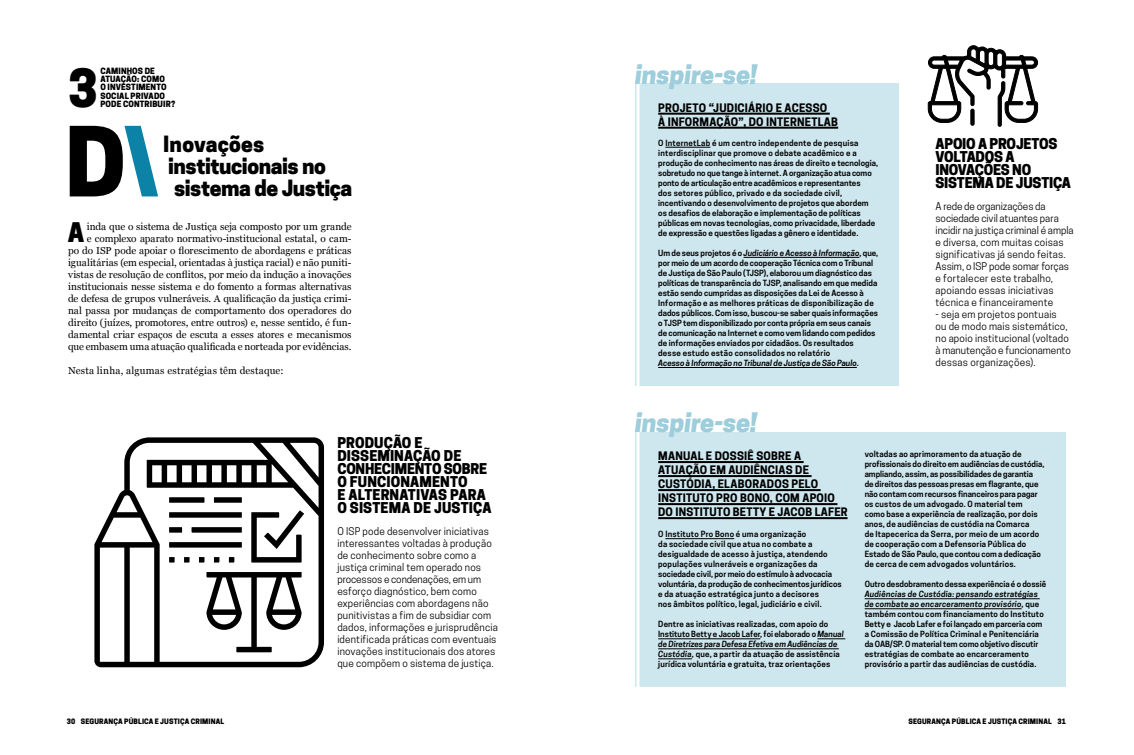
<style>
.page{position:relative;width:1134px;height:755px;background:#fff}
.page>*{position:absolute;margin:0;border:0;box-sizing:border-box;transform-origin:0 0}
.t1{font:800 90.4px "Cooper Hewitt";color:#000}
.t2{font:800 49.3px "Cooper Hewitt";color:#000}
.t3{font:800 25.4px "Cooper Hewitt";color:#000}
.t4{font:italic 800 25.3px "Cooper Hewitt";letter-spacing:-.01em;color:#9ecddb}
.t5{font:800 21px/22px "Cooper Hewitt";letter-spacing:-.02em;color:#000}
.t6{font:800 14px/13px "Cooper Hewitt";letter-spacing:-.01em;color:#000}
.t7{font:700 11px/14px "Cooper Hewitt";letter-spacing:.015em;color:#000}
.t8{font:10px/12px "Cooper Hewitt";letter-spacing:.015em;color:#000}
.t9{font:10px/12px "Georgia";color:#000;text-align:right}
.t10{font:10px "Georgia";letter-spacing:.02em;color:#000}
.t11{font:800 8.1px/8.1px "Cooper Hewitt";letter-spacing:.015em;color:#000}
.t12{font:600 8px/10px "Cooper Hewitt";letter-spacing:.01em;color:#000}
.t13{font:800 7px "Cooper Hewitt";letter-spacing:.02em;color:#000}
.s1{font-style:italic}
</style>
<div class="page">
<div style="left:639px;top:431px;width:5px;height:255px;background:#cee6ed"></div>
<hr style="left:635px;top:431px;width:1px;height:255px;background:#cee6ed">
<div style="left:644px;top:431px;width:422px;height:255px;background:#cee6ed"></div>
<div style="left:639px;top:83px;width:5px;height:303px;background:#cee6ed"></div>
<hr style="left:635px;top:83px;width:1px;height:303px;background:#cee6ed">
<div style="left:644px;top:83px;width:255px;height:303px;background:#cee6ed"></div>
<svg style="left:94px;top:437px;width:230px;height:231px"></svg>
<div style="left:168px;top:496px;width:37px;height:7px;background:#000"></div>
<div style="left:167px;top:495px;width:39px;height:9px;border:2px solid #fff"></div>
<div style="left:213px;top:496px;width:30px;height:7px;background:#000"></div>
<div style="left:212px;top:495px;width:32px;height:9px;border:2px solid #fff"></div>
<div style="left:168px;top:511px;width:75px;height:7px;background:#000"></div>
<div style="left:167px;top:510px;width:77px;height:9px;border:2px solid #fff"></div>
<svg style="left:170px;top:527px;width:11px;height:4px"></svg>
<div style="left:167px;top:524px;width:17px;height:10px;border:2px solid #fff"></div>
<svg style="left:193px;top:527px;width:10px;height:4px"></svg>
<div style="left:190px;top:524px;width:54px;height:10px;border:2px solid #fff"></div>
<svg style="left:203px;top:505px;width:105px;height:149px"></svg>
<svg style="left:170px;top:542px;width:71px;height:4px"></svg>
<div style="left:167px;top:539px;width:77px;height:10px;border:2px solid #fff"></div>
<svg style="left:170px;top:557px;width:4px;height:4px"></svg>
<div style="left:167px;top:554px;width:10px;height:10px;border:2px solid #fff"></div>
<svg style="left:185px;top:557px;width:4px;height:4px"></svg>
<div style="left:182px;top:554px;width:10px;height:10px;border:2px solid #fff"></div>
<svg style="left:200px;top:557px;width:3px;height:4px"></svg>
<div style="left:197px;top:554px;width:9px;height:10px;border:2px solid #fff"></div>
<svg style="left:215px;top:557px;width:3px;height:4px"></svg>
<div style="left:212px;top:554px;width:9px;height:10px;border:2px solid #fff"></div>
<svg style="left:230px;top:557px;width:3px;height:4px"></svg>
<div style="left:227px;top:554px;width:9px;height:10px;border:2px solid #fff"></div>
<svg style="left:927px;top:45px;width:111px;height:82px"></svg>
<svg style="left:124px;top:126px;width:34px;height:70px"></svg>
<hr style="left:658px;top:113px;width:172px;height:2px;background:#000">
<hr style="left:658px;top:127px;width:180px;height:2px;background:#000">
<hr style="left:665px;top:147px;width:45px;height:1px;background:#000">
<hr style="left:743px;top:257px;width:116px;height:1px;background:#000">
<hr style="left:658px;top:367px;width:199px;height:1px;background:#000">
<hr style="left:658px;top:460px;width:146px;height:2px;background:#000">
<hr style="left:658px;top:474px;width:153px;height:2px;background:#000">
<hr style="left:658px;top:488px;width:163px;height:2px;background:#000">
<hr style="left:658px;top:502px;width:179px;height:2px;background:#000">
<hr style="left:658px;top:516px;width:189px;height:2px;background:#000">
<hr style="left:665px;top:538px;width:69px;height:1px;background:#000">
<hr style="left:658px;top:638px;width:102px;height:1px;background:#000">
<svg style="left:817px;top:638px;width:28px;height:1px"></svg>
<hr style="left:658px;top:648px;width:181px;height:1px;background:#000">
<hr style="left:658px;top:658px;width:34px;height:1px;background:#000">
<hr style="left:865px;top:598px;width:175px;height:1px;background:#000">
<hr style="left:865px;top:608px;width:157px;height:1px;background:#000">
<h2 class="t2" style="left:68px;top:59px;width:31px">3</h2>
<p class="t11" style="left:100px;top:67px;width:68px">CAMINHOS DE<br>ATUAÇÃO: COMO<br>O INVESTIMENTO<br>SOCIAL PRIVADO</p>
<p class="t11" style="left:100px;top:99px;width:76px">PODE CONTRIBUIR?</p>
<h1 class="t1" style="left:65px;top:109px;width:62px">D</h1>
<h3 class="t5" style="left:163px;top:133px;width:191px">Inovações institucionais no sistema de Justiça</h3>
<h3 class="t3" style="left:68px;top:217px;width:18px">A</h3>
<p class="t9" style="left:68px;top:220px;width:285px">inda que o sistema de Justiça seja composto por um grande<br>e complexo aparato normativo-institucional estatal, o cam-<br>po do ISP pode apoiar o florescimento de abordagens e práticas igualitárias (em especial, orientadas à justiça racial) e não puniti&shy;vistas de resolução de conflitos, por meio da indução a inovações institucionais nesse sistema e do fomento a formas alternativas de defesa de grupos vulneráveis. A qualificação da justiça crimi&shy;nal passa por mudanças de comportamento dos operadores do direito (juízes, promotores, entre outros) e, nesse sentido, é fun&shy;damental criar espaços de escuta a esses atores e mecanismos que embasem uma atuação qualificada e norteada por evidências.</p>
<p class="t10" style="left:68px;top:363px;width:217px">Nesta linha, algumas estratégias têm destaque:</p>
<h3 class="t6" style="left:337px;top:436px;width:156px">PRODUÇÃO E<br>DISSEMINAÇÃO DE<br>CONHECIMENTO SOBRE<br>O FUNCIONAMENTO<br>E ALTERNATIVAS PARA<br>O SISTEMA DE JUSTIÇA</h3>
<p class="t8" style="left:337px;top:524px;width:162px">O ISP pode desenvolver iniciativas interessantes voltadas à produção de conhecimento sobre como a justiça criminal tem operado nos processos e condenações, em um esforço diagnóstico, bem como experiências com abordagens não punitivistas a fim de subsidiar com dados, informações e jurisprudência identificada práticas com eventuais inovações institucionais dos atores que compõem o sistema de justiça.</p>
<h3 class="t4" style="left:635px;top:59px;width:124px">inspire-se!</h3>
<h3 class="t7" style="left:658px;top:100px;width:181px">PROJETO “JUDICIÁRIO E ACESSO<br>À INFORMAÇÃO”, DO INTERNETLAB</h3>
<p class="t12" style="left:658px;top:138px;width:222px">O InternetLab é um centro independente de pesquisa interdisciplinar que promove o debate acadêmico e a produção de conhecimento nas áreas de direito e tecnologia, sobretudo no que tange à internet. A organização atua como ponto de articulação entre acadêmicos e representantes<br>dos setores público, privado e da sociedade civil, incentivando o desenvolvimento de projetos que abordem os desafios de elaboração e implementação de políticas públicas em novas tecnologias, como privacidade, liberdade de expressão e questões ligadas a gênero e identidade.</p>
<p class="t12" style="left:658px;top:248px;width:222px">Um de seus projetos é o <span class="s1">Judiciário e Acesso à Informação</span>, que, por meio de um acordo de cooperação Técnica com o Tribunal de Justiça de São Paulo (TJSP), elaborou um diagnóstico das políticas de transparência do TJSP, analisando em que medida estão sendo cumpridas as disposições da Lei de Acesso à Informação e as melhores práticas de disponibilização de dados públicos. Com isso, buscou-se saber quais informações o TJSP tem disponibilizado por conta própria em seus canais de comunicação na Internet e como vem lidando com pedidos de informações enviados por cidadãos. Os resultados desse estudo estão consolidados no relatório<br><span class="s1">Acesso à Informação no Tribunal de Justiça de São Paulo</span>.</p>
<h3 class="t4" style="left:635px;top:407px;width:124px">inspire-se!</h3>
<h3 class="t6" style="left:935px;top:137px;width:137px">APOIO A PROJETOS<br>VOLTADOS A<br>INOVAÇÕES NO<br>SISTEMA DE JUSTIÇA</h3>
<p class="t8" style="left:935px;top:200px;width:140px">A rede de organizações da sociedade civil atuantes para incidir na justiça criminal é ampla e diversa, com muitas coisas significativas já sendo feitas.<br>Assim, o ISP pode somar forças e fortalecer este trabalho, apoiando essas iniciativas técnica e financeiramente</p>
<p class="t8" style="left:935px;top:308px;width:137px">- seja em projetos pontuais<br>ou de modo mais sistemático, no apoio institucional (voltado à manutenção e funcionamento dessas organizações).</p>
<h3 class="t7" style="left:658px;top:448px;width:191px">MANUAL E DOSSIÊ SOBRE A<br>ATUAÇÃO EM AUDIÊNCIAS DE<br>CUSTÓDIA, ELABORADOS PELO<br>INSTITUTO PRO BONO, COM APOIO<br>DO INSTITUTO BETTY E JACOB LAFER</h3>
<p class="t12" style="left:658px;top:529px;width:185px">O Instituto Pro Bono é uma organização<br>da sociedade civil que atua no combate a desigualdade de acesso à justiça, atendendo populações vulneráveis e organizações da sociedade civil, por meio do estímulo à advocacia voluntária, da produção de conhecimentos jurídicos e da atuação estratégica junto a decisores<br>nos âmbitos político, legal, judiciário e civil.</p>
<p class="t12" style="left:658px;top:619px;width:187px">Dentre as iniciativas realizadas, com apoio do Instituto Betty e Jacob Lafer, foi elaborado o <span class="s1">Manual de Diretrizes para Defesa Efetiva em Audiências de Custódia</span>, que, a partir da atuação de assistência jurídica voluntária e gratuita, traz orientações</p>
<p class="t12" style="left:865px;top:449px;width:181px">voltadas ao aprimoramento da atuação de profissionais do direito em audiências de custódia, ampliando, assim, as possibilidades de garantia<br>de direitos das pessoas presas em flagrante, que não contam com recursos financeiros para pagar os custos de um advogado. O material tem como base a experiência de realização, por dois anos, de audiências de custódia na Comarca<br>de Itapecerica da Serra, por meio de um acordo de cooperação com a Defensoria Pública do Estado de São Paulo, que contou com a dedicação de cerca de cem advogados voluntários.</p>
<p class="t12" style="left:865px;top:579px;width:183px">Outro desdobramento dessa experiência é o dossiê</p>
<p class="t12" style="left:865px;top:589px;width:181px"><span class="s1">Audiências de Custódia: pensando estratégias de combate ao encarceramento provisório</span>, que também contou com financiamento do Instituto Betty e Jacob Lafer e foi lançado em parceria com a Comissão de Política Criminal e Penitenciária da OAB/SP. O material tem como objetivo discutir estratégias de combate ao encarceramento provisório a partir das audiências de custódia.</p>
<p class="t13" style="left:67px;top:716px;width:159px">30 SEGURANÇA PÚBLICA E JUSTIÇA CRIMINAL</p>
<p class="t13" style="left:908px;top:716px;width:159px">SEGURANÇA PÚBLICA E JUSTIÇA CRIMINAL 31</p>
</div>
